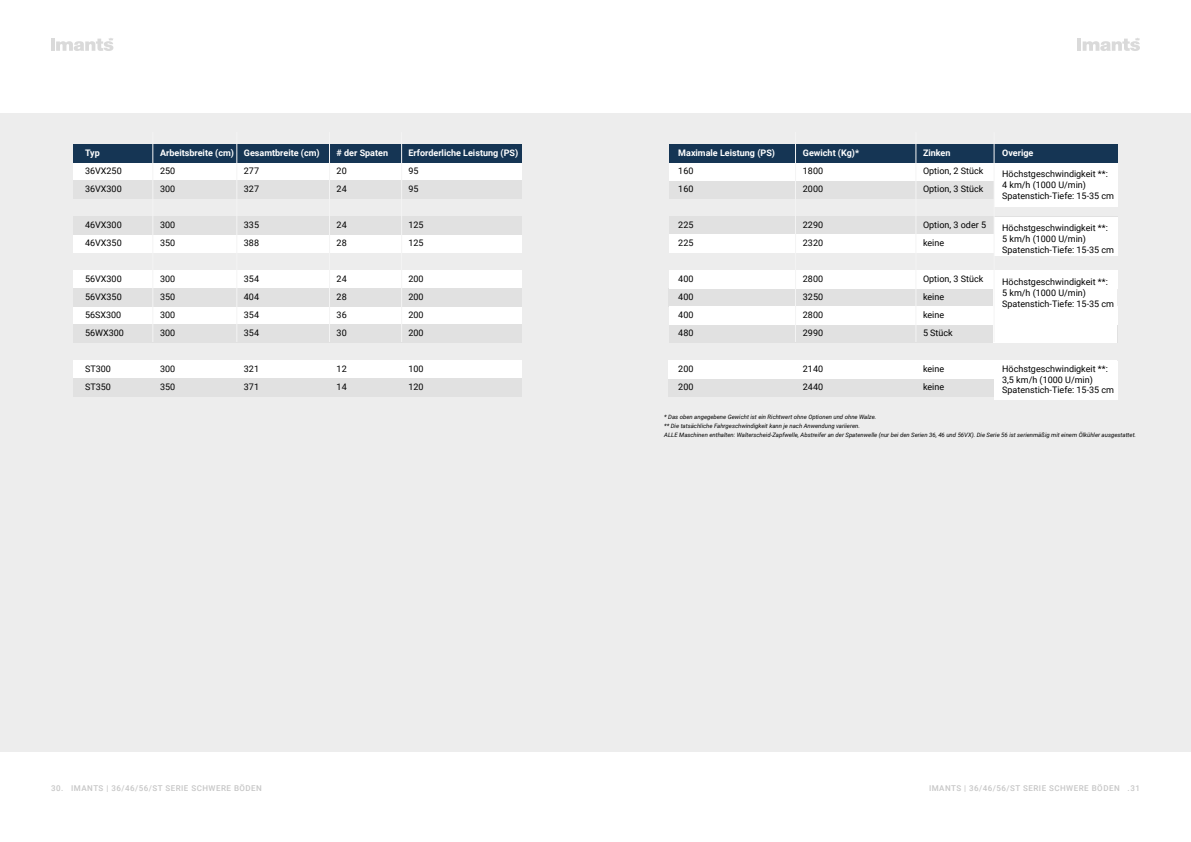
<style>
.page{position:relative;width:1191px;height:842px;background:#fff}
.page>*{position:absolute;margin:0;border:0;box-sizing:border-box;transform-origin:0 0}
.t1{font:9px/18px "Roboto";color:#000}
.t2{font:700 9px "Roboto";color:#fff}
.t3{font:500 8px "Roboto";letter-spacing:.06em;color:#c6c6c6}
.t4{font:italic 6px/9px "Roboto";color:#000}
</style>
<div class="page">
<div style="left:0;top:113px;width:1191px;height:639px;background:#ededed"></div>
<div style="left:73px;top:162px;width:449px;height:18px;background:#fff"></div>
<div style="left:73px;top:144px;width:449px;height:18px;background:#153554"></div>
<div style="left:73px;top:234px;width:449px;height:18px;background:#fff"></div>
<div style="left:73px;top:306px;width:449px;height:18px;background:#fff"></div>
<div style="left:73px;top:270px;width:449px;height:18px;background:#fff"></div>
<div style="left:669px;top:180px;width:448px;height:18px;background:#e1e1e1"></div>
<div style="left:668px;top:288px;width:449px;height:18px;background:#e1e1e1"></div>
<div style="left:669px;top:324px;width:448px;height:18px;background:#e1e1e1"></div>
<div style="left:669px;top:216px;width:448px;height:18px;background:#e1e1e1"></div>
<div style="left:994px;top:163px;width:123px;height:44px;background:#fff"></div>
<div style="left:993px;top:270px;width:124px;height:73px;background:#fff"></div>
<div style="left:994px;top:217px;width:123px;height:39px;background:#fff"></div>
<div style="left:669px;top:162px;width:448px;height:18px;background:#fff"></div>
<div style="left:669px;top:144px;width:448px;height:18px;background:#153554"></div>
<div style="left:669px;top:234px;width:448px;height:18px;background:#fff"></div>
<div style="left:669px;top:306px;width:448px;height:18px;background:#fff"></div>
<div style="left:669px;top:270px;width:448px;height:18px;background:#fff"></div>
<div style="left:73px;top:180px;width:449px;height:18px;background:#e1e1e1"></div>
<div style="left:73px;top:288px;width:449px;height:18px;background:#e1e1e1"></div>
<div style="left:73px;top:324px;width:449px;height:18px;background:#e1e1e1"></div>
<div style="left:73px;top:216px;width:449px;height:18px;background:#e1e1e1"></div>
<hr style="left:153px;top:132px;width:1px;height:210px;background:#f4f4f4">
<hr style="left:236px;top:132px;width:1px;height:210px;background:#f4f4f4">
<hr style="left:329px;top:132px;width:1px;height:210px;background:#f4f4f4">
<hr style="left:401px;top:132px;width:1px;height:210px;background:#f4f4f4">
<hr style="left:795px;top:132px;width:1px;height:210px;background:#f4f4f4">
<hr style="left:915px;top:132px;width:1px;height:210px;background:#f4f4f4">
<hr style="left:993px;top:132px;width:1px;height:210px;background:#f4f4f4">
<svg style="left:51px;top:38px;width:62px;height:13px"></svg>
<svg style="left:1077px;top:38px;width:63px;height:13px"></svg>
<div style="left:73px;top:360px;width:449px;height:18px;background:#fff"></div>
<div style="left:73px;top:378px;width:449px;height:18px;background:#e1e1e1"></div>
<div style="left:668px;top:378px;width:449px;height:18px;background:#e1e1e1"></div>
<div style="left:994px;top:361px;width:123px;height:39px;background:#fff"></div>
<div style="left:668px;top:360px;width:449px;height:18px;background:#fff"></div>
<p class="t2" style="left:85px;top:146px;width:16px">Typ</p>
<p class="t1" style="left:85px;top:161px;width:38px">36VX250<br>36VX300</p>
<p class="t1" style="left:85px;top:215px;width:38px">46VX300<br>46VX350</p>
<p class="t1" style="left:85px;top:269px;width:40px">56VX300<br>56VX350<br>56SX300<br>56WX300</p>
<p class="t1" style="left:85px;top:359px;width:27px">ST300<br>ST350</p>
<p class="t2" style="left:160px;top:146px;width:75px">Arbeitsbreite (cm)</p>
<p class="t1" style="left:160px;top:161px;width:17px">250<br>300</p>
<p class="t1" style="left:160px;top:215px;width:17px">300<br>350</p>
<p class="t1" style="left:160px;top:269px;width:17px;text-align:justify">300<br>350<br>300<br>300</p>
<p class="t1" style="left:160px;top:359px;width:17px">300<br>350</p>
<p class="t2" style="left:244px;top:146px;width:77px">Gesamtbreite (cm)</p>
<p class="t1" style="left:244px;top:161px;width:17px">277<br>327</p>
<p class="t1" style="left:244px;top:215px;width:17px">335<br>388</p>
<p class="t1" style="left:244px;top:269px;width:17px;text-align:justify">354<br>404<br>354<br>354</p>
<p class="t1" style="left:244px;top:359px;width:17px">321<br>371</p>
<p class="t2" style="left:336px;top:146px;width:53px"># der Spaten</p>
<p class="t1" style="left:336px;top:161px;width:12px">20<br>24</p>
<p class="t1" style="left:336px;top:215px;width:12px">24<br>28</p>
<p class="t1" style="left:336px;top:269px;width:12px;text-align:justify">24<br>28<br>36<br>30</p>
<p class="t1" style="left:336px;top:359px;width:12px">12<br>14</p>
<p class="t2" style="left:408px;top:146px;width:111px">Erforderliche Leistung (PS)</p>
<p class="t1" style="left:408px;top:161px;width:12px">95<br>95</p>
<p class="t1" style="left:408px;top:215px;width:17px">125<br>125</p>
<p class="t1" style="left:408px;top:269px;width:17px;text-align:justify">200<br>200<br>200<br>200</p>
<p class="t1" style="left:408px;top:359px;width:17px">100<br>120</p>
<p class="t2" style="left:678px;top:146px;width:98px">Maximale Leistung (PS)</p>
<p class="t1" style="left:678px;top:161px;width:17px">160<br>160</p>
<p class="t1" style="left:678px;top:215px;width:17px">225<br>225</p>
<p class="t1" style="left:678px;top:269px;width:17px;text-align:justify">400<br>400<br>400<br>480</p>
<p class="t1" style="left:678px;top:359px;width:17px">200<br>200</p>
<p class="t2" style="left:803px;top:146px;width:58px">Gewicht (Kg)*</p>
<p class="t1" style="left:803px;top:161px;width:22px">1800<br>2000</p>
<p class="t1" style="left:803px;top:215px;width:22px">2290<br>2320</p>
<p class="t1" style="left:803px;top:269px;width:22px;text-align:justify">2800<br>3250<br>2800<br>2990</p>
<p class="t1" style="left:803px;top:359px;width:22px">2140<br>2440</p>
<p class="t2" style="left:923px;top:146px;width:29px">Zinken</p>
<p class="t1" style="left:923px;top:161px;width:62px">Option, 2 Stück<br>Option, 3 Stück</p>
<p class="t1" style="left:923px;top:215px;width:65px">Option, 3 oder 5 keine</p>
<p class="t1" style="left:923px;top:269px;width:62px">Option, 3 Stück keine<br>keine<br>5 Stück</p>
<p class="t1" style="left:923px;top:359px;width:23px">keine keine</p>
<p class="t2" style="left:1002px;top:146px;width:33px">Overige</p>
<p class="t1" style="left:1002px;top:168px;width:113px;line-height:10.8px">Höchstgeschwindigkeit **:<br>4 km/h (1000 U/min)<br>Spatenstich-Tiefe: 15-35 cm</p>
<p class="t1" style="left:1002px;top:222px;width:113px;line-height:10.8px">Höchstgeschwindigkeit **:<br>5 km/h (1000 U/min)<br>Spatenstich-Tiefe: 15-35 cm</p>
<p class="t1" style="left:1002px;top:276px;width:113px;line-height:10.8px">Höchstgeschwindigkeit **:<br>5 km/h (1000 U/min)<br>Spatenstich-Tiefe: 15-35 cm</p>
<p class="t1" style="left:1002px;top:363px;width:113px;line-height:10.8px">Höchstgeschwindigkeit **:<br>3,5 km/h (1000 U/min)<br>Spatenstich-Tiefe: 15-35 cm</p>
<p class="t4" style="left:664px;top:412px;width:473px">* Das oben angegebene Gewicht ist ein Richtwert ohne Optionen und ohne Walze.<br>** Die tatsächliche Fahrgeschwindigkeit kann je nach Anwendung variieren.<br>ALLE Maschinen enthalten: Walterscheid-Zapfwelle, Abstreifer an der Spatenwelle (nur bei den Serien 36, 46 und 56VX). Die Serie 56 ist serienmäßig mit einem Ölkühler ausgestattet.</p>
<p class="t3" style="left:51px;top:782px;width:212px">30. IMANTS | 36/46/56/ST SERIE SCHWERE BÖDEN</p>
<p class="t3" style="left:929px;top:782px;width:212px">IMANTS | 36/46/56/ST SERIE SCHWERE BÖDEN .31</p>
</div>
